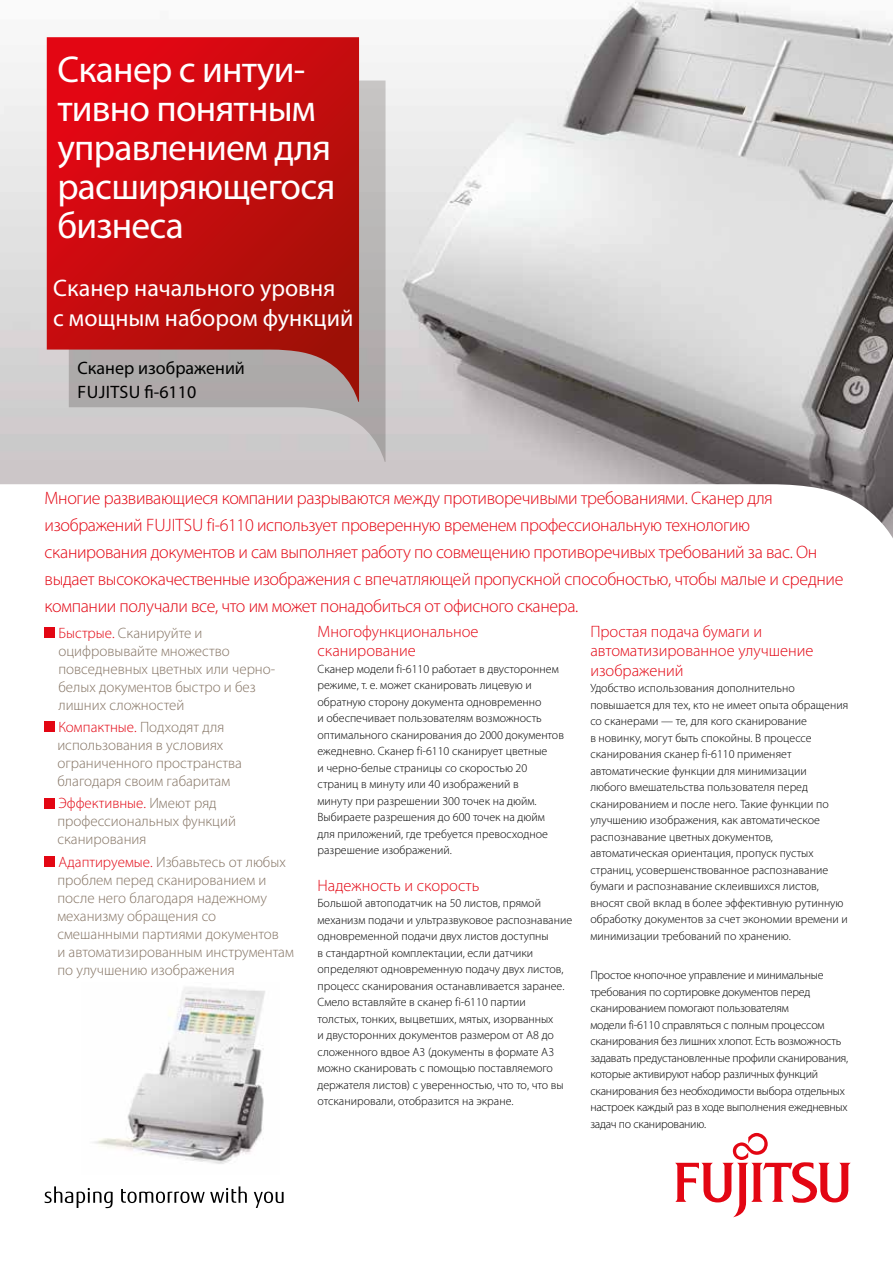
<style>
.page{position:relative;width:893px;height:1263px;background:#fff}
.page>*{position:absolute;margin:0;border:0;box-sizing:border-box;transform-origin:0 0}
.t1{font:37.5px/39px "Myriad Pro";letter-spacing:-.02em;color:#fff}
.t2{font:24px/30px "Myriad Pro";color:#fff}
.t3{font:300 18px/27px "Myriad Pro";letter-spacing:-.02em;color:#e30613}
.t4{font:18px/24.6px "Myriad Pro";color:#000}
.t5{font:300 16.5px/19.5px "Myriad Pro";color:#e30613}
.t6{font:300 15px/18px "Myriad Pro";color:#847363}
.t7{font:300 12px/16.5px "Myriad Pro";color:#000}
.t8{font:300 12px/16.5px "Myriad Pro";letter-spacing:-.02em;color:#000}
.s1{color:#e30613}
</style>
<div class="page">
<img style="left:0;top:0;width:893px;height:484px">
<svg style="left:675px;top:1133px;width:176px;height:84px"></svg>
<svg style="left:45px;top:1186px;width:68px;height:22px"></svg>
<svg style="left:121px;top:1186px;width:126px;height:17px"></svg>
<svg style="left:254px;top:1191px;width:30px;height:17px"></svg>
<div style="left:45px;top:627px;width:10px;height:11px;background:#e30613"></div>
<div style="left:45px;top:722px;width:10px;height:10px;background:#e30613"></div>
<div style="left:45px;top:798px;width:10px;height:10px;background:#e30613"></div>
<div style="left:45px;top:856px;width:10px;height:11px;background:#e30613"></div>
<svg style="left:69px;top:81px;width:317px;height:381px;background:#c3c0c0"></svg>
<svg style="left:47px;top:37px;width:312px;height:365px;background:#c22123"></svg>
<img style="left:94px;top:987px;width:171px;height:177px">
<h1 class="t1" style="left:57px;top:50px;width:280px">Сканер с интуи&shy;тивно понятным управлением для расширяющегося бизнеса</h1>
<h2 class="t2" style="left:53px;top:273px;width:302px">Сканер начального уровня<br>с мощным набором функций</h2>
<h3 class="t4" style="left:77px;top:355px;width:169px">Сканер изображений<br>FUJITSU fi-6110</h3>
<p class="t3" style="left:45px;top:484px;width:800px">Многие развивающиеся компании разрываются между противоречивыми требованиями. Сканер для изображений FUJITSU fi-6110 использует проверенную временем профессиональную технологию сканирования документов и сам выполняет работу по совмещению противоречивых требований за вас. Он выдает высококачественные изображения с впечатляющей пропускной способностью, чтобы малые и средние компании получали все, что им может понадобиться от офисного сканера.</p>
<p class="t6" style="left:58px;top:624px;width:218px"><span class="s1">Быстрые.</span> Сканируйте и оцифровывайте множество повседневных цветных или черно&shy;белых документов быстро и без лишних сложностей</p>
<p class="t6" style="left:57px;top:718px;width:186px"><span class="s1">Компактные.</span> Подходят для использования в условиях ограниченного пространства благодаря своим габаритам</p>
<p class="t6" style="left:57px;top:794px;width:180px"><span class="s1">Эффективные.</span> Имеют ряд профессиональных функций сканирования</p>
<p class="t6" style="left:57px;top:852px;width:238px"><span class="s1">Адаптируемые.</span> Избавьтесь от любых проблем перед сканированием и после него благодаря надежному механизму обращения со смешанными партиями документов<br>и автоматизированным инструментам по улучшению изображения</p>
<h3 class="t5" style="left:590px;top:621px;width:225px">Простая подача бумаги и автоматизированное улучшение изображений</h3>
<p class="t7" style="left:590px;top:680px;width:259px">Удобство использования дополнительно повышается для тех, кто не имеет опыта обращения со сканерами — те, для кого сканирование<br>в новинку, могут быть спокойны. В процессе сканирования сканер fi-6110 применяет автоматические функции для минимизации<br>любого вмешательства пользователя перед сканированием и после него. Такие функции по улучшению изображения, как автоматическое распознавание цветных документов, автоматическая ориентация, пропуск пустых страниц, усовершенствованное распознавание бумаги и распознавание склеившихся листов, вносят свой вклад в более эффективную рутинную обработку документов за счет экономии времени и минимизации требований по хранению.</p>
<p class="t8" style="left:590px;top:967px;width:259px">Простое кнопочное управление и минимальные требования по сортировке документов перед сканированием помогают пользователям<br>модели fi-6110 справляться с полным процессом сканирования без лишних хлопот. Есть возможность задавать предустановленные профили сканирования, которые активируют набор различных функций сканирования без необходимости выбора отдельных настроек каждый раз в ходе выполнения ежедневных задач по сканированию.</p>
<h3 class="t5" style="left:317px;top:621px;width:163px">Многофункциональное сканирование</h3>
<p class="t7" style="left:317px;top:660px;width:248px">Сканер модели fi-6110 работает в двустороннем режиме, т. е. может сканировать лицевую и обратную сторону документа одновременно<br>и обеспечивает пользователям возможность оптимального сканирования до 2000 документов ежедневно. Сканер fi-6110 сканирует цветные<br>и черно-белые страницы со скоростью 20 страниц в минуту или 40 изображений в<br>минуту при разрешении 300 точек на дюйм.<br>Выбираете разрешения до 600 точек на дюйм для приложений, где требуется превосходное разрешение изображений.</p>
<h3 class="t5" style="left:317px;top:875px;width:163px">Надежность и скорость</h3>
<p class="t7" style="left:317px;top:895px;width:256px">Большой автоподатчик на 50 листов, прямой механизм подачи и ультразвуковое распознавание одновременной подачи двух листов доступны<br>в стандартной комплектации, если датчики определяют одновременную подачу двух листов, процесс сканирования останавливается заранее.<br>Смело вставляйте в сканер fi-6110 партии<br>толстых, тонких, выцветших, мятых, изорванных<br>и двусторонних документов размером от А8 до сложенного вдвое А3 (документы в формате А3 можно сканировать с помощью поставляемого держателя листов) с уверенностью, что то, что вы отсканировали, отобразится на экране.</p>
</div>
